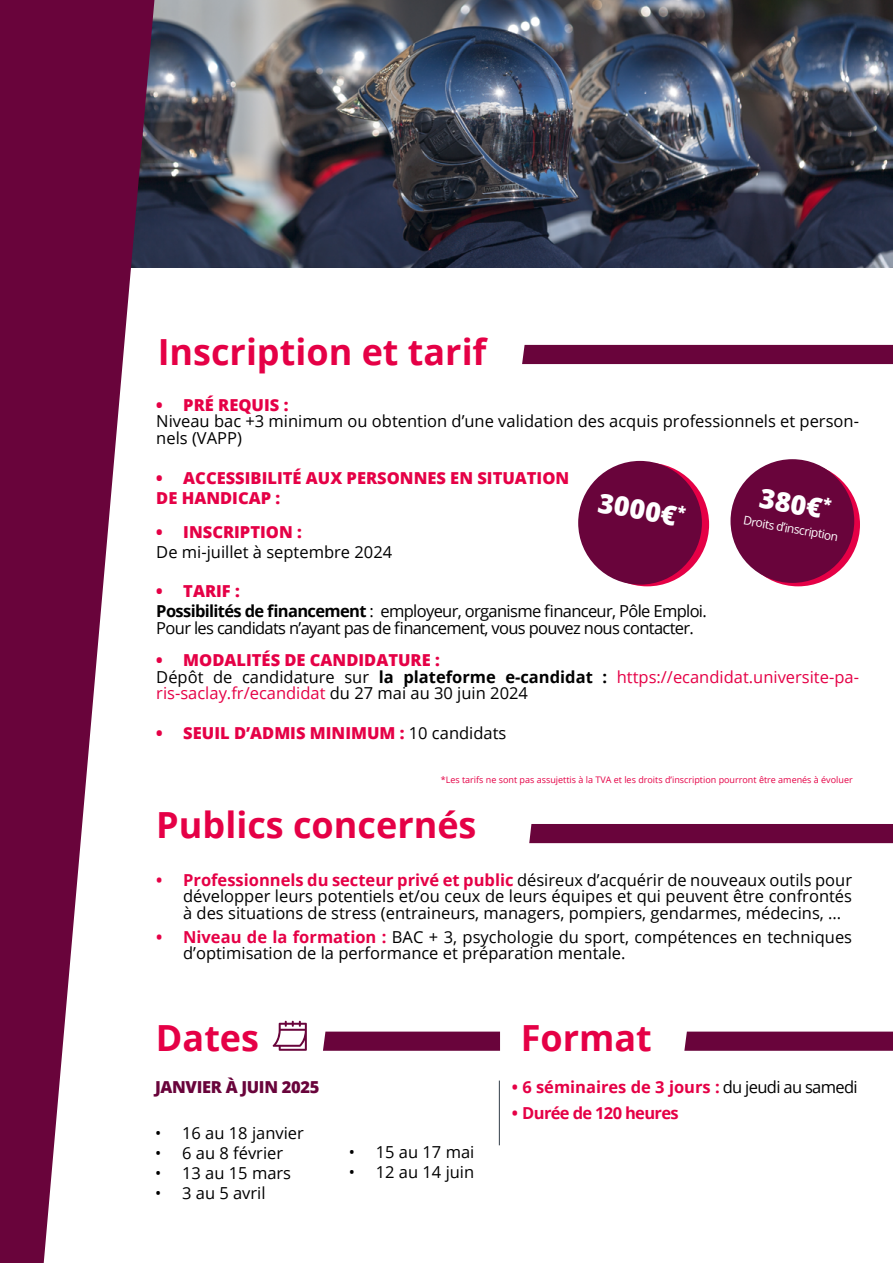
<style>
.page{position:relative;width:893px;height:1263px;background:#fff}
.page>*{position:absolute;margin:0;border:0;box-sizing:border-box;transform-origin:0 0}
.t1{font:700 36px "Open Sans";color:#e50046}
.t2{font:800 27px "Open Sans";color:#fff}
.t3{font:16.5px/16.5px "Open Sans";color:#000}
.t4{font:16.5px/16.5px "Open Sans";color:#e50046}
.t5{font:16.5px/20.7px "Open Sans";letter-spacing:-.04em;color:#000}
.t6{font:800 16.5px/20.2px "Open Sans";color:#e50046}
.t7{font:700 16.5px "Open Sans";color:#e50046}
.t8{font:700 16.5px "Open Sans";letter-spacing:-.04em;color:#e50046}
.t9{font:800 16.5px "Open Sans";letter-spacing:-.02em;color:#69043b}
.t10{font:12px "Open Sans";color:#fff}
.t11{font:9px "Open Sans";color:#e50046}
.s1{font-weight:800;color:#e50046}
.s2{font-weight:700}
.s3{font-weight:800}
.s4{color:#000}
.s5{font-weight:700;color:#000}
.s6{font-weight:400;color:#000}
.s7{font-weight:700;color:#e50046}
</style>
<div class="page">
<img style="left:154px;top:0;width:739px;height:268px">
<div style="left:529px;top:824px;width:364px;height:19px;background:#69043b"></div>
<svg style="left:9px;top:0;width:145px;height:1263px;fill:#69043b"></svg>
<div style="left:0;top:0;width:9px;height:1263px;background:#69043b"></div>
<div style="left:522px;top:345px;width:371px;height:19px;background:#69043b"></div>
<div style="left:585px;top:463px;width:124px;height:123px;background:#e50046;border-radius:50%"></div>
<div style="left:578px;top:461px;width:124px;height:124px;background:#69043b;border-radius:50%"></div>
<svg style="left:684px;top:1031px;width:209px;height:20px"></svg>
<svg style="left:323px;top:1031px;width:177px;height:20px"></svg>
<svg style="left:273px;top:1021px;width:34px;height:30px"></svg>
<hr style="left:499px;top:1080px;width:1px;height:65px;background:#323e48">
<svg style="left:736px;top:463px;width:124px;height:123px"></svg>
<div style="left:730px;top:459px;width:124px;height:124px;background:#69043b;border-radius:50%"></div>
<h1 class="t1" style="left:158px;top:326px;width:330px">Inscription et tarif</h1>
<p class="t6" style="left:156px;top:393px;width:134px">• PRÉ REQUIS :</p>
<p class="t3" style="left:156px;top:412px;width:704px">Niveau bac +3 minimum ou obtention d’une validation des acquis professionnels et person&shy;nels (VAPP)</p>
<p class="t6" style="left:156px;top:467px;width:414px">• ACCESSIBILITÉ AUX PERSONNES EN SITUATION<br>DE HANDICAP :</p>
<p class="t6" style="left:156px;top:521px;width:147px">• INSCRIPTION :</p>
<p class="t3" style="left:156px;top:544px;width:237px">De mi-juillet à septembre 2024</p>
<p class="t5" style="left:156px;top:580px;width:552px"><span class="s1">• TARIF :<br></span><span class="s2">Possibilités de financement</span> : employeur, organisme financeur, Pôle Emploi.</p>
<p class="t5" style="left:156px;top:617px;width:539px">Pour les candidats n’ayant pas de financement, vous pouvez nous contacter.</p>
<p class="t4" style="left:156px;top:652px;width:704px"><span class="s3">• MODALITÉS DE CANDIDATURE :<br></span><span class="s4">Dépôt de candidature sur</span> <span class="s5">la plateforme e-candidat :</span> https://ecandidat.universite-pa&shy;ris-saclay.fr/ecandidat <span class="s4">du 27 mai au 30 juin 2024</span></p>
<p class="t6" style="left:156px;top:722px;width:352px">• SEUIL D’ADMIS MINIMUM : <span class="s6">10 candidats</span></p>
<p class="t11" style="left:441px;top:774px;width:413px">*Les tarifs ne sont pas assujettis à la TVA et les droits d’inscription pourront être amenés à évoluer</p>
<h2 class="t2" style="left:763px;top:477px;width:73px;rotate:10deg">380€<sup>*</sup></h2>
<p class="t10" style="left:745px;top:512px;width:98px;rotate:10deg">Droits d’inscription</p>
<h2 class="t2" style="left:602px;top:482px;width:89px;rotate:10deg">3000€<sup>*</sup></h2>
<h1 class="t1" style="left:156px;top:800px;width:322px">Publics concernés</h1>
<p class="t3" style="left:183px;top:871px;width:670px;text-align:justify;text-indent:-27px"><span class="s7">• Professionnels du secteur privé et public</span> désireux d’acquérir de nouveaux outils pour développer leurs potentiels et/ou ceux de leurs équipes et qui peuvent être confrontés à des situations de stress (entraineurs, managers, pompiers, gendarmes, médecins, ...</p>
<p class="t3" style="left:183px;top:928px;width:670px;text-indent:-27px"><span class="s7">• Niveau de la formation :</span> BAC + 3, psychologie du sport, compétences en techniques d’optimisation de la performance et préparation mentale.</p>
<h1 class="t1" style="left:156px;top:1012px;width:105px">Dates</h1>
<h1 class="t1" style="left:521px;top:1012px;width:132px">Format</h1>
<p class="t9" style="left:155px;top:1075px;width:166px">JANVIER À JUIN 2025</p>
<p class="t3" style="left:155px;top:1125px;width:150px">• 16 au 18 janvier</p>
<p class="t3" style="left:155px;top:1144px;width:130px">• 6 au 8 février</p>
<p class="t3" style="left:155px;top:1164px;width:138px">• 13 au 15 mars</p>
<p class="t3" style="left:155px;top:1184px;width:112px">• 3 au 5 avril</p>
<p class="t7" style="left:512px;top:1075px;width:347px">• 6 séminaires de 3 jours : <span class="s6">du jeudi au samedi</span></p>
<p class="t8" style="left:512px;top:1101px;width:168px">• Durée de 120 heures</p>
<p class="t3" style="left:349px;top:1143px;width:127px">• 15 au 17 mai</p>
<p class="t3" style="left:349px;top:1163px;width:127px">• 12 au 14 juin</p>
</div>
